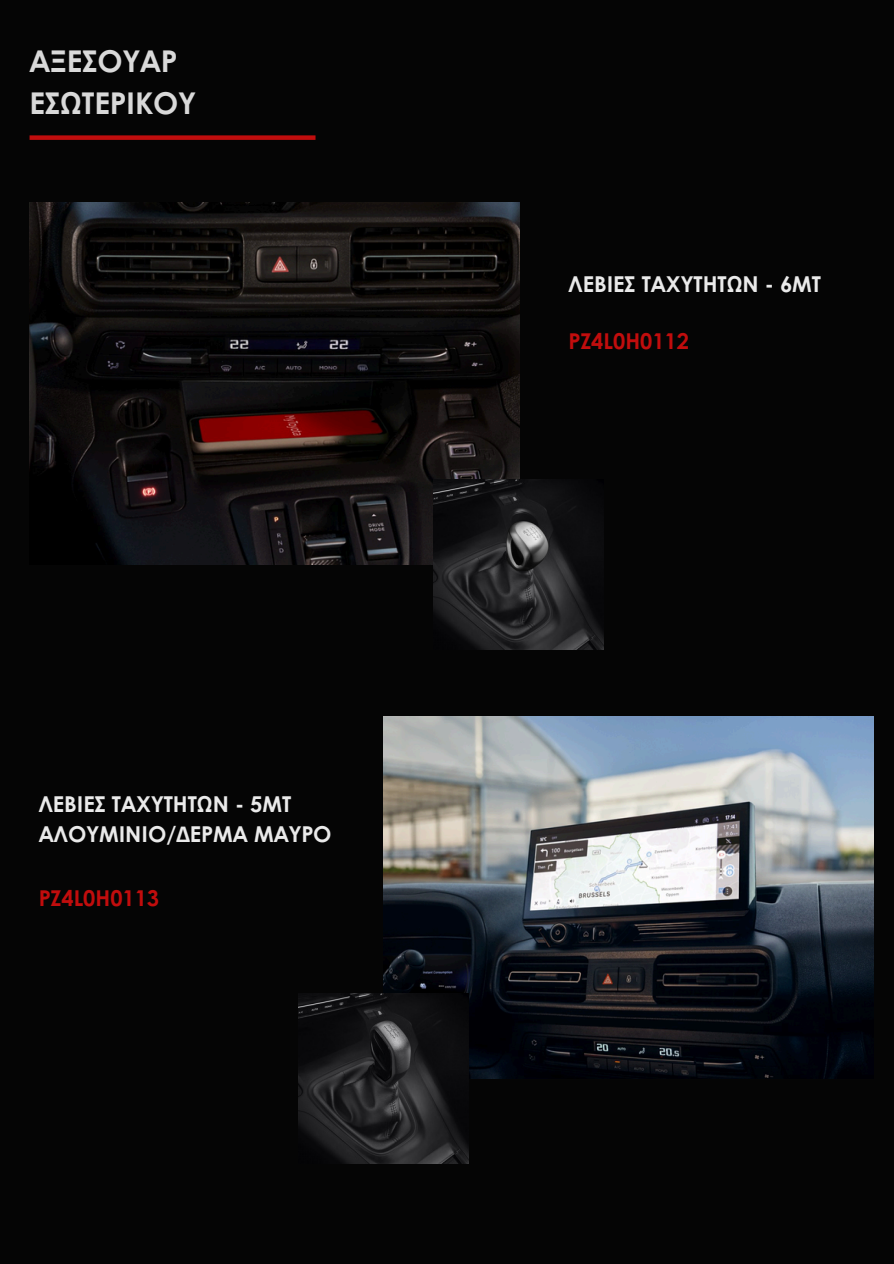
<style>
.page{position:relative;width:894px;height:1264px;background:#fff}
.page>*{position:absolute;margin:0;border:0;box-sizing:border-box;transform-origin:0 0}
.t1{font:700 30px/41.7px "Century Gothic";color:#d9d9d9}
.t2{font:700 21.9px "Century Gothic";color:#eaeaea}
.t3{font:700 21.75px "Century Gothic";color:#c10d0d}
</style>
<div class="page">
<div style="left:0;top:0;width:893px;height:1263px;background:#050505"></div>
<div style="left:30px;top:135px;width:285px;height:5px;background:#c10d0d"></div>
<img style="left:30px;top:203px;width:489px;height:361px">
<img style="left:433px;top:479px;width:170px;height:170px">
<img style="left:383px;top:716px;width:490px;height:362px">
<img style="left:298px;top:993px;width:170px;height:170px">
<p class="t1" style="left:30px;top:39px;width:168px">ΑΞΕΣΟΥΑΡ<br>ΕΣΩΤΕΡΙΚΟΥ</p>
<p class="t2" style="left:39px;top:787px;width:254px">ΛΕΒΙΕΣ ΤΑΧΥΤΗΤΩΝ - 5MT</p>
<p class="t2" style="left:39px;top:817px;width:294px">ΑΛΟΥΜΙΝΙΟ/ΔΕΡΜΑ ΜΑΥΡΟ</p>
<p class="t3" style="left:39px;top:881px;width:122px">PZ4L0H0113</p>
<p class="t2" style="left:568px;top:267px;width:254px">ΛΕΒΙΕΣ ΤΑΧΥΤΗΤΩΝ - 6MT</p>
<p class="t3" style="left:568px;top:325px;width:122px">PZ4L0H0112</p>
</div>
